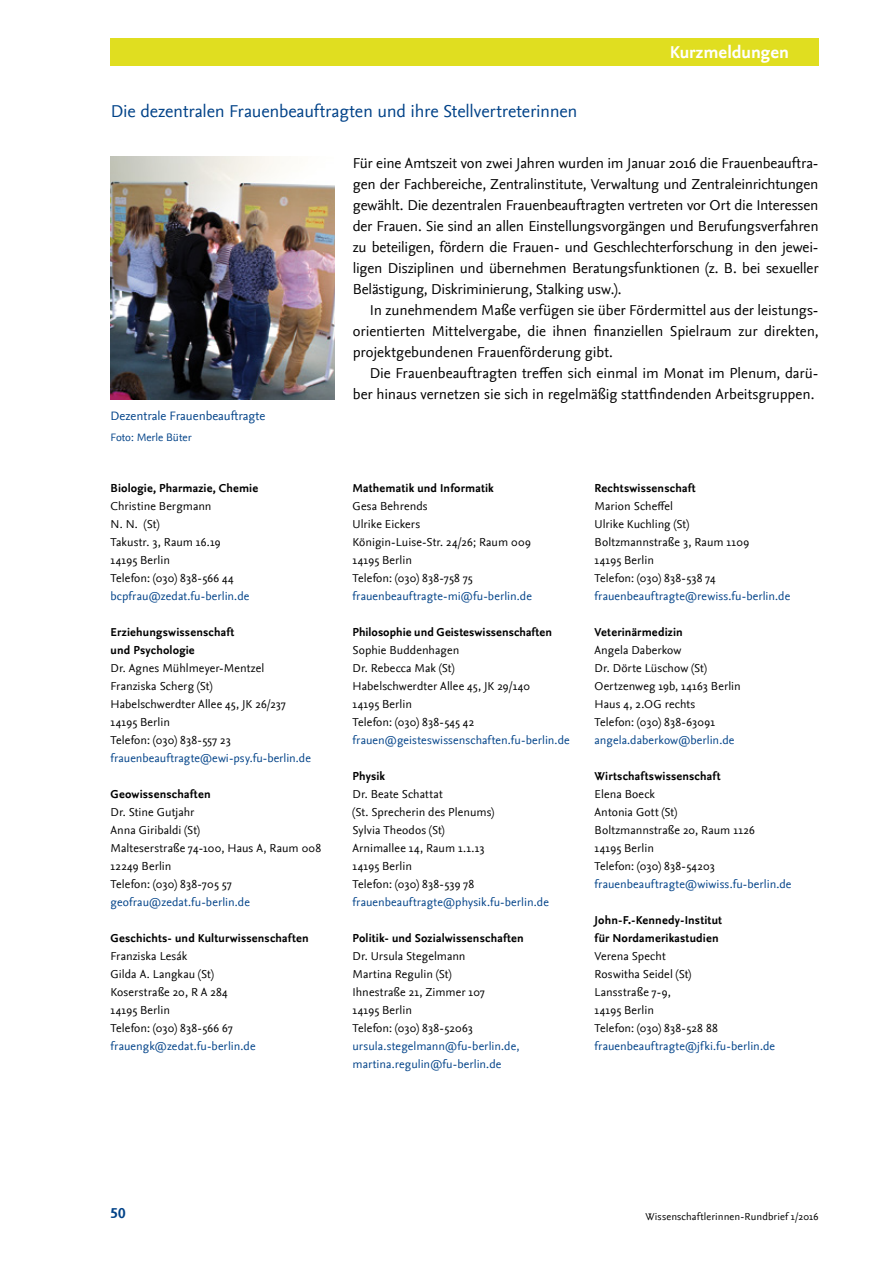
<style>
.page{position:relative;width:893px;height:1263px;background:#fff}
.page>*{position:absolute;margin:0;border:0;box-sizing:border-box;transform-origin:0 0}
.t1{font:18px "Nexus Sans";letter-spacing:-.01em;color:#004288}
.t2{font:700 18px "Nexus Sans";letter-spacing:-.005em;color:#fff}
.t3{font:15px/21px "Nexus Sans";letter-spacing:-.005em;color:#000;text-align:justify}
.t4{font:700 15px "Nexus Sans TF";color:#004288}
.t5{font:12.75px "Nexus Sans TF";color:#004288}
.t6{font:12px/18px "Nexus Sans";letter-spacing:.01em;color:#000}
.t7{font:12px/18px "Nexus Sans";letter-spacing:.01em;color:#004288}
.t8{font:700 12px/18px "Nexus Sans";letter-spacing:.01em;color:#000}
.t9{font:11.25px "Nexus Sans TF";color:#004288}
.t10{font:10.5px "Nexus Sans";letter-spacing:.01em;color:#000}
</style>
<div class="page">
<div style="left:111px;top:38px;width:708px;height:28px;background:#e0de20"></div>
<img style="left:111px;top:157px;width:224px;height:242px">
<h1 class="t2" style="left:670px;top:42px;width:121px">Kurzmeldungen</h1>
<h1 class="t1" style="left:111px;top:101px;width:468px">Die dezentralen Frauenbeauftragten und ihre Stellvertreterinnen</h1>
<p class="t3" style="left:353px;top:153px;width:467px">Für eine Amtszeit von zwei Jahren wurden im Januar 2016 die Frauenbeauftra&shy;gen der Fachbereiche, Zentralinstitute, Verwaltung und Zentraleinrichtungen gewählt. Die dezentralen Frauenbeauftragten vertreten vor Ort die Interessen der Frauen. Sie sind an allen Einstellungsvorgängen und Berufungsverfahren zu beteiligen, fördern die Frauen- und Geschlechterforschung in den jewei&shy;ligen Disziplinen und übernehmen Beratungsfunktionen (z. B. bei sexueller Belästigung, Diskriminierung, Stalking usw.).</p>
<p class="t3" style="left:353px;top:300px;width:467px;text-indent:17px">In zunehmendem Maße verfügen sie über Fördermittel aus der leistungs&shy;orientierten Mittelvergabe, die ihnen finanziellen Spielraum zur direkten, projektgebundenen Frauenförderung gibt.</p>
<p class="t3" style="left:353px;top:363px;width:467px;text-align:right">Die Frauenbeauftragten treffen sich einmal im Monat im Plenum, darü&shy;ber hinaus vernetzen sie sich in regelmäßig stattfindenden Arbeitsgruppen.</p>
<p class="t5" style="left:111px;top:409px;width:156px">Dezentrale Frauenbeauftragte</p>
<p class="t9" style="left:111px;top:431px;width:83px">Foto: Merle Büter</p>
<p class="t8" style="left:111px;top:479px;width:149px">Biologie, Pharmazie, Chemie</p>
<p class="t6" style="left:111px;top:497px;width:125px">Christine Bergmann<br>N. N. (St)<br>Takustr. 3, Raum 16.19<br>14195 Berlin<br>Telefon: (030) 838-566 44</p>
<p class="t7" style="left:111px;top:587px;width:140px">bcpfrau@zedat.fu-berlin.de</p>
<p class="t8" style="left:111px;top:623px;width:125px">Erziehungswissenschaft und Psychologie</p>
<p class="t6" style="left:111px;top:659px;width:177px">Dr. Agnes Mühlmeyer-Mentzel<br>Franziska Scherg (St)<br>Habelschwerdter Allee 45, JK 26/237<br>14195 Berlin<br>Telefon: (030) 838-557 23</p>
<p class="t7" style="left:111px;top:749px;width:202px">frauenbeauftragte@ewi-psy.fu-berlin.de</p>
<p class="t8" style="left:111px;top:785px;width:102px">Geowissenschaften</p>
<p class="t6" style="left:111px;top:803px;width:212px">Dr. Stine Gutjahr<br>Anna Giribaldi (St)<br>Malteserstraße 74-100, Haus A, Raum 008<br>12249 Berlin<br>Telefon: (030) 838-705 57</p>
<p class="t7" style="left:111px;top:893px;width:141px">geofrau@zedat.fu-berlin.de</p>
<p class="t8" style="left:111px;top:929px;width:200px">Geschichts- und Kulturwissenschaften</p>
<p class="t6" style="left:111px;top:947px;width:124px">Franziska Lesák<br>Gilda A. Langkau (St)<br>Koserstraße 20, R A 284<br>14195 Berlin<br>Telefon: (030) 838-566 67</p>
<p class="t7" style="left:111px;top:1037px;width:146px">frauengk@zedat.fu-berlin.de</p>
<p class="t8" style="left:353px;top:479px;width:143px">Mathematik und Informatik</p>
<p class="t6" style="left:353px;top:497px;width:180px">Gesa Behrends<br>Ulrike Eickers<br>Königin-Luise-Str. 24/26; Raum 009<br>14195 Berlin<br>Telefon: (030) 838-758 75</p>
<p class="t7" style="left:353px;top:587px;width:181px">frauenbeauftragte-mi@fu-berlin.de</p>
<p class="t8" style="left:353px;top:623px;width:201px">Philosophie und Geisteswissenschaften</p>
<p class="t6" style="left:353px;top:641px;width:179px">Sophie Buddenhagen<br>Dr. Rebecca Mak (St)<br>Habelschwerdter Allee 45, JK 29/140<br>14195 Berlin<br>Telefon: (030) 838-545 42</p>
<p class="t7" style="left:353px;top:731px;width:219px">frauen@geisteswissenschaften.fu-berlin.de</p>
<p class="t8" style="left:353px;top:767px;width:34px">Physik</p>
<p class="t6" style="left:353px;top:785px;width:143px">Dr. Beate Schattat<br>(St. Sprecherin des Plenums)<br>Sylvia Theodos (St)<br>Arnimallee 14, Raum 1.1.13<br>14195 Berlin<br>Telefon: (030) 838-539 78</p>
<p class="t7" style="left:353px;top:893px;width:198px">frauenbeauftragte@physik.fu-berlin.de</p>
<p class="t8" style="left:353px;top:929px;width:173px">Politik- und Sozialwissenschaften</p>
<p class="t6" style="left:353px;top:947px;width:134px">Dr. Ursula Stegelmann<br>Martina Regulin (St)<br>Ihnestraße 21, Zimmer 107<br>14195 Berlin<br>Telefon: (030) 838-52063</p>
<p class="t7" style="left:353px;top:1037px;width:168px">ursula.stegelmann@fu-berlin.de, martina.regulin@fu-berlin.de</p>
<p class="t8" style="left:595px;top:479px;width:103px">Rechtswissenschaft</p>
<p class="t6" style="left:595px;top:497px;width:156px">Marion Scheffel<br>Ulrike Kuchling (St)<br>Boltzmannstraße 3, Raum 1109<br>14195 Berlin<br>Telefon: (030) 838-538 74</p>
<p class="t7" style="left:595px;top:587px;width:197px">frauenbeauftragte@rewiss.fu-berlin.de</p>
<p class="t8" style="left:595px;top:623px;width:90px">Veterinärmedizin</p>
<p class="t6" style="left:595px;top:641px;width:148px">Angela Daberkow<br>Dr. Dörte Lüschow (St)<br>Oertzenweg 19b, 14163 Berlin<br>Haus 4, 2.OG rechts<br>Telefon: (030) 838-63091</p>
<p class="t7" style="left:595px;top:731px;width:141px">angela.daberkow@berlin.de</p>
<p class="t8" style="left:595px;top:767px;width:128px">Wirtschaftswissenschaft</p>
<p class="t6" style="left:595px;top:785px;width:162px">Elena Boeck<br>Antonia Gott (St)<br>Boltzmannstraße 20, Raum 1126<br>14195 Berlin<br>Telefon: (030) 838-54203</p>
<p class="t7" style="left:595px;top:875px;width:198px">frauenbeauftragte@wiwiss.fu-berlin.de</p>
<p class="t8" style="left:595px;top:911px;width:129px">John-F.-Kennedy-Institut für Nordamerikastudien</p>
<p class="t6" style="left:595px;top:947px;width:125px">Verena Specht<br>Roswitha Seidel (St)<br>Lansstraße 7-9,<br>14195 Berlin<br>Telefon: (030) 838-528 88</p>
<p class="t7" style="left:595px;top:1037px;width:182px">frauenbeauftragte@jfki.fu-berlin.de</p>
<p class="t4" style="left:111px;top:1205px;width:17px">50</p>
<p class="t10" style="left:645px;top:1211px;width:175px">Wissenschaftlerinnen-Rundbrief 1/2016</p>
</div>
